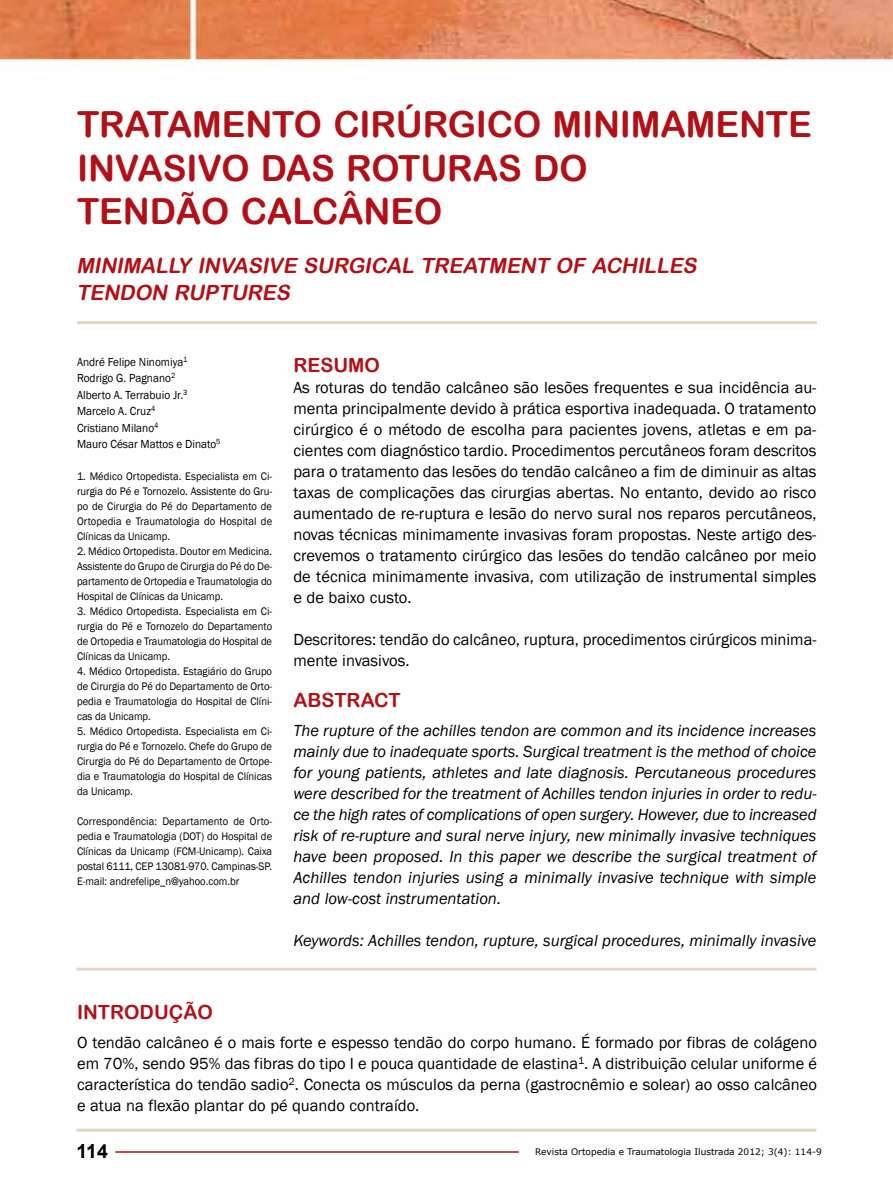
<style>
.page{position:relative;width:893px;height:1191px;background:#fff}
.page>*{position:absolute;margin:0;border:0;box-sizing:border-box;transform-origin:0 0}
.t1{font:36px "Arial Rounded MT Bold";letter-spacing:-.005em;color:#b11116}
.t2{font:italic 21px/27px "Arial Rounded MT Bold";color:#b11116}
.t3{font:19.5px "Arial Rounded MT Bold";color:#b11116}
.t4{font:700 19.5px "Arial";color:#000}
.t5{font:16.5px/21px "Franklin Gothic";color:#000;text-align:justify}
.t6{font:italic 16.5px/21px "Franklin Gothic";color:#000;text-align:justify}
.t7{font:12px/16.5px "Franklin Gothic";color:#000;scale:.94 1}
.t8{font:11.25px/15px "Franklin Gothic";color:#000;text-align:justify;scale:.94 1}
.t9{font:9px "Verdana";color:#000}
</style>
<div class="page">
<img style="left:0;top:0;width:893px;height:1153px">
<hr style="left:115px;top:1151px;width:404px;height:1px;background:#b11116">
<hr style="left:77px;top:321px;width:740px;height:3px;background:#e2d7c0">
<hr style="left:77px;top:1128px;width:739px;height:3px;background:#e2d7c0">
<hr style="left:77px;top:967px;width:739px;height:3px;background:#e2d7c0">
<h1 class="t1" style="left:77px;top:103px;width:26px">TRATAMENTO</h1>
<h1 class="t1" style="left:333px;top:103px;width:114px">CIRÚRGICO</h1>
<h1 class="t1" style="left:553px;top:103px;width:25px">MINIMAMENTE</h1>
<h1 class="t1" style="left:77px;top:147px;width:295px">INVASIVO DAS ROTURAS</h1>
<h1 class="t1" style="left:533px;top:147px;width:53px">DO</h1>
<h1 class="t1" style="left:77px;top:190px;width:25px">TEN</h1>
<h1 class="t1" style="left:150px;top:190px;width:116px">DÃO CALC</h1>
<h1 class="t1" style="left:338px;top:190px;width:52px">ÂNEO</h1>
<p class="t2" style="left:77px;top:252px;width:626px">M INIMALLY INVASIVE SURGICAL TREATMENT OF ACHILLES<br>TENDON RUPTURES</p>
<p class="t7" style="left:77px;top:354px;width:154px">André Felipe Ninomiya<sup>1<br></sup>Rodrigo G. Pagnano<sup>2<br></sup>Alberto A. Terrabuio Jr.<sup>3<br></sup>Marcelo A. Cruz<sup>4<br></sup>Cristiano Milano<sup>4<br></sup>Mauro César Mattos e Dinato<sup>5</sup></p>
<p class="t8" style="left:77px;top:469px;width:209px">1. Médico Ortopedista. Especialista em Ci&shy;rurgia do Pé e Tornozelo. Assistente do Gru&shy;po de Cirurgia do Pé do Departamento de Ortopedia e Traumatologia do Hospital de Clínicas da Unicamp.</p>
<p class="t8" style="left:77px;top:544px;width:209px">2. Médico Ortopedista. Doutor em Medicina.<br>Assistente do Grupo de Cirurgia do Pé do De&shy;partamento de Ortopedia e Traumatologia do Hospital de Clínicas da Unicamp.</p>
<p class="t8" style="left:77px;top:604px;width:209px">3. Médico Ortopedista. Especialista em Ci&shy;rurgia do Pé e Tornozelo do Departamento de Ortopedia e Traumatologia do Hospital de Clínicas da Unicamp.</p>
<p class="t8" style="left:77px;top:664px;width:209px">4. Médico Ortopedista. Estagiário do Grupo de Cirurgia do Pé do Departamento de Orto&shy;pedia e Traumatologia do Hospital de Clíni&shy;cas da Unicamp.</p>
<p class="t8" style="left:77px;top:724px;width:209px">5. Médico Ortopedista. Especialista em Ci&shy;rurgia do Pé e Tornozelo. Chefe do Grupo de Cirurgia do Pé do Departamento de Ortope&shy;dia e Traumatologia do Hospital de Clínicas da Unicamp.</p>
<p class="t8" style="left:77px;top:814px;width:209px">Correspondência: Departamento de Orto&shy;pedia e Traumatologia (DOT) do Hospital de Clínicas da Unicamp (FCM-Unicamp). Caixa postal 6111, CEP 13081-970. Campinas-SP.<br>E-mail: andrefelipe_n@yahoo.com.br</p>
<p class="t3" style="left:293px;top:353px;width:88px">RESUMO</p>
<p class="t5" style="left:293px;top:377px;width:525px">As roturas do tendão calcâneo são lesões frequentes e sua incidência au&shy;menta principalmente devido à prática esportiva inadequada. O tratamento cirúrgico é o método de escolha para pacientes jovens, atletas e em pa&shy;cientes com diagnóstico tardio. Procedimentos percutâneos foram descritos para o tratamento das lesões do tendão calcâneo a fim de diminuir as altas taxas de complicações das cirurgias abertas. No entanto, devido ao risco aumentado de re-ruptura e lesão do nervo sural nos reparos percutâneos, novas técnicas minimamente invasivas foram propostas. Neste artigo des&shy;crevemos o tratamento cirúrgico das lesões do tendão calcâneo por meio de técnica minimamente invasiva, com utilização de instrumental simples e de baixo custo.</p>
<p class="t5" style="left:293px;top:629px;width:525px">Descritores: tendão do calcâneo, ruptura, procedimentos cirúrgicos minima&shy;mente invasivos.</p>
<p class="t3" style="left:293px;top:688px;width:109px">AB STRACT</p>
<p class="t6" style="left:293px;top:720px;width:525px">The rupture of the achilles tendon are common and its incidence increases mainly due to inadequate sports. Surgical treatment is the method of choice for young patients, athletes and late diagnosis. Percutaneous procedures were described for the treatment of Achilles tendon injuries in order to redu&shy;ce the high rates of complications of open surgery. However, due to increased risk of re-rupture and sural nerve injury, new minimally invasive techniques have been proposed. In this paper we describe the surgical treatment of Achilles tendon injuries using a minimally invasive technique with simple and low-cost instrumentation.</p>
<p class="t6" style="left:293px;top:930px;width:525px">Keywords: Achilles tendon, rupture, surgical procedures, minimally invasive</p>
<p class="t3" style="left:77px;top:1000px;width:137px">I NTRODUÇÃO</p>
<p class="t5" style="left:77px;top:1032px;width:741px">O tendão calcâneo é o mais forte e espesso tendão do corpo humano. É formado por fibras de colágeno em 70%, sendo 95% das fibras do tipo I e pouca quantidade de elastina<sup>1</sup>. A distribuição celular uniforme é característica do tendão sadio<sup>2</sup>. Conecta os músculos da perna (gastrocnêmio e solear) ao osso calcâneo e atua na flexão plantar do pé quando contraído.</p>
<p class="t4" style="left:76px;top:1137px;width:33px">114</p>
<p class="t9" style="left:535px;top:1145px;width:288px">Revista Ortopedia e Traumatologia Ilustrada 2012; 3(4): 114-9</p>
</div>
